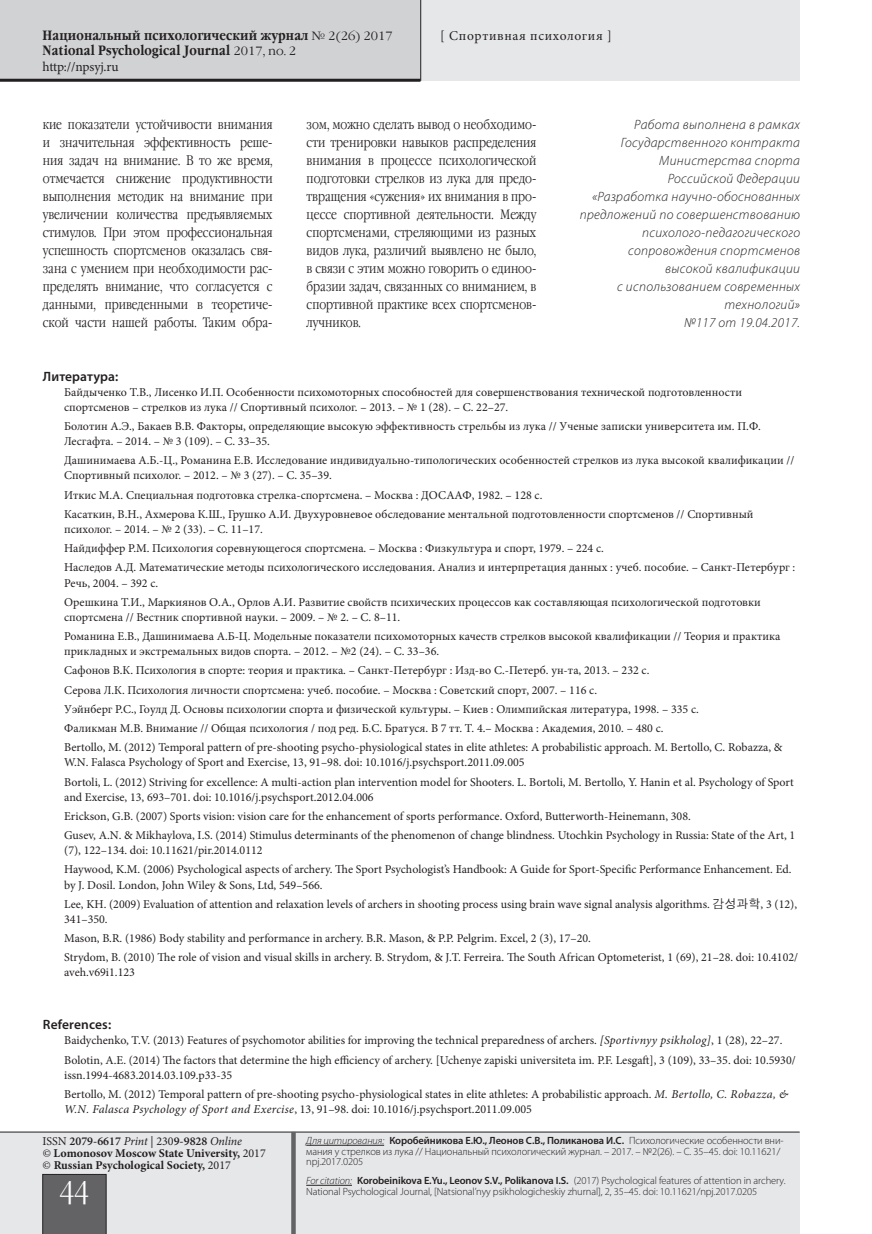
<style>
.page{position:relative;width:872px;height:1234px;background:#fff}
.page>*{position:absolute;margin:0;border:0;box-sizing:border-box;transform-origin:0 0}
.t1{font:30px "Garamond Narrow C";color:#fff}
.Main_text{font:13.5px/18px "Garamond Narrow C";color:#231f20;text-align:justify}
.t2{font:italic 300 13.5px/18px "Myriad Pro";letter-spacing:.025em;color:#231f20;text-align:right}
.t3{font:700 13.5px/15px "Garamond Narrow C";letter-spacing:.01em;color:#231f20}
.t4{font:13.5px "Minion Pro";letter-spacing:.045em;color:#231f20}
.SubHeader___2nd_leve{font:600 13.5px "Myriad Pro";letter-spacing:.01em;color:#231f20}
.t5{font:13.5px "Minion Pro";letter-spacing:-.015em;color:#231f20}
.Reference{font:12px/15px "Minion Pro";color:#231f20}
.t6{font:700 12px/12px "Minion Pro";color:#231f20}
.t7{font:300 10.5px/10.5px "Myriad Pro";letter-spacing:-.01em;color:#231f20}
.s1{font-family:"Garamond C";font-weight:400;font-size:12px}
.s2{font-family:"Apple Gothic"}
.s3{font-style:italic}
.s4{font-weight:400}
.s5{font-weight:600}
.s6{font-weight:400;font-style:italic}
</style>
<div class="page">
<div style="left:0;top:0;width:799px;height:81px;background:#e6e7e9"></div>
<div style="left:0;top:0;width:421px;height:79px;background:#d1d2d4"></div>
<div style="left:0;top:1132px;width:799px;height:101px;background:#e6e7e9"></div>
<hr style="left:0;top:1131px;width:799px;height:1px;background:#231f20">
<div style="left:43px;top:1173px;width:63px;height:60px;background:#636366"></div>
<hr style="left:0;top:79px;width:420px;height:3px;background:#231f20">
<div style="left:291px;top:1131px;width:5px;height:102px;background:#636366"></div>
<hr style="left:420px;top:0;width:1px;height:81px;background:#231f20">
<hr style="left:306px;top:1144px;width:78px;height:1px;background:#231f20">
<hr style="left:306px;top:1184px;width:46px;height:1px;background:#231f20">
<p class="t3" style="left:43px;top:28px;width:352px">Национальный психологический журнал <span class="s1">№ 2(26) 2017<br></span>National Psychological Journal <span class="s1">2017, no. 2</span></p>
<p class="t5" style="left:43px;top:57px;width:78px">http://npsyj.ru</p>
<p class="t4" style="left:440px;top:26px;width:173px">[ Спортивная психология ]</p>
<p class="Main_text" style="left:43px;top:115px;width:231px">кие показатели устойчивости внимания и значительная эффективность реше&shy;ния задач на внимание. В то же время, отмечается снижение продуктивности выполнения методик на внимание при увеличении количества предъявляемых стимулов. При этом профессиональная успешность спортсменов оказалась свя&shy;зана с умением при необходимости рас&shy;пределять внимание, что согласуется с данными, приведенными в теоретиче&shy;ской части нашей работы. Таким обра-</p>
<p class="Main_text" style="left:307px;top:115px;width:231px">зом, можно сделать вывод о необходимо&shy;сти тренировки навыков распределения внимания в процессе психологической подготовки стрелков из лука для предо&shy;твращения «сужения» их внимания в про&shy;цессе спортивной деятельности. Между спортсменами, стреляющими из разных видов лука, различий выявлено не было, в связи с этим можно говорить о единоо&shy;бразии задач, связанных со вниманием, в спортивной практике всех спортсменов&shy;лучников.</p>
<p class="t2" style="left:580px;top:115px;width:222px">Работа выполнена в рамках<br>Государственного контракта<br>Министерства спорта<br>Российской Федерации<br>«Разработка научно-обоснованных предложений по совершенствованию психолого-педагогического сопровождения спортсменов высокой квалификации<br>с использованием современных технологий»<br>№117 от 19.04.2017.</p>
<p class="SubHeader___2nd_leve" style="left:43px;top:367px;width:77px">Литература:</p>
<p class="Reference" style="left:64px;top:384px;width:679px">Байдыченко Т.В., Лисенко И.П. Особенности психомоторных способностей для совершенствования технической подготовленности спортсменов – стрелков из лука // Спортивный психолог. – 2013. – № 1 (28). – С. 22–27.</p>
<p class="Reference" style="left:64px;top:419px;width:698px">Болотин А.Э., Бакаев В.В. Факторы, определяющие высокую эффективность стрельбы из лука // Ученые записки университета им. П.Ф.<br>Лесгафта. – 2014. – № 3 (109). – С. 33–35.</p>
<p class="Reference" style="left:64px;top:453px;width:731px">Дашинимаева А.Б.-Ц., Романина Е.В. Исследование индивидуально-типологических особенностей стрелков из лука высокой квалификации //<br>Спортивный психолог. – 2012. – № 3 (27). – С. 35–39.</p>
<p class="Reference" style="left:64px;top:487px;width:480px">Иткис М.А. Специальная подготовка стрелка-спортсмена. – Москва : ДОСААФ, 1982. – 128 с.</p>
<p class="Reference" style="left:64px;top:506px;width:691px">Касаткин, В.Н., Ахмерова К.Ш., Грушко А.И. Двухуровневое обследование ментальной подготовленности спортсменов // Спортивный психолог. – 2014. – № 2 (33). – С. 11–17.</p>
<p class="Reference" style="left:64px;top:541px;width:541px">Найдиффер Р.М. Психология соревнующегося спортсмена. – Москва : Физкультура и спорт, 1979. – 224 с.</p>
<p class="Reference" style="left:64px;top:560px;width:732px">Наследов А.Д. Математические методы психологического исследования. Анализ и интерпретация данных : учеб. пособие. – Санкт-Петербург :<br>Речь, 2004. – 392 с.</p>
<p class="Reference" style="left:64px;top:594px;width:698px">Орешкина Т.И., Маркиянов О.А., Орлов А.И. Развитие свойств психических процессов как составляющая психологической подготовки спортсмена // Вестник спортивной науки. – 2009. – № 2. – С. 8–11.</p>
<p class="Reference" style="left:64px;top:628px;width:717px">Романина Е.В., Дашинимаева А.Б-Ц. Модельные показатели психомоторных качеств стрелков высокой квалификации // Теория и практика прикладных и экстремальных видов спорта. – 2012. – №2 (24). – С. 33–36.</p>
<p class="Reference" style="left:64px;top:663px;width:587px">Сафонов В.К. Психология в спорте: теория и практика. – Санкт-Петербург : Изд-во С.-Петерб. ун-та, 2013. – 232 с.</p>
<p class="Reference" style="left:64px;top:682px;width:534px">Серова Л.К. Психология личности спортсмена: учеб. пособие. – Москва : Советский спорт, 2007. – 116 с.</p>
<p class="Reference" style="left:64px;top:701px;width:636px">Уэйнберг Р.С., Гоулд Д. Основы психологии спорта и физической культуры. – Киев : Олимпийская литература, 1998. – 335 с.</p>
<p class="Reference" style="left:64px;top:720px;width:601px">Фаликман М.В. Внимание // Общая психология / под ред. Б.С. Братуся. В 7 тт. Т. 4.– Москва : Академия, 2010. – 480 с.</p>
<p class="Reference" style="left:64px;top:740px;width:719px">Bertollo, M. (2012) Temporal pattern of pre-shooting psycho-physiological states in elite athletes: A probabilistic approach. M. Bertollo, C. Robazza, &amp;<br>W.N. Falasca Psychology of Sport and Exercise, 13, 91–98. doi: 10.1016/j.psychsport.2011.09.005</p>
<p class="Reference" style="left:64px;top:774px;width:731px">Bortoli, L. (2012) Striving for excellence: A multi-action plan intervention model for Shooters. L. Bortoli, M. Bertollo, Y. Hanin et al. Psychology of Sport and Exercise, 13, 693–701. doi: 10.1016/j.psychsport.2012.04.006</p>
<p class="Reference" style="left:64px;top:808px;width:628px">Erickson, G.B. (2007) Sports vision: vision care for the enhancement of sports performance. Oxford, Butterworth-Heinemann, 308.</p>
<p class="Reference" style="left:64px;top:827px;width:732px">Gusev, A.N. &amp; Mikhaylova, I.S. (2014) Stimulus determinants of the phenomenon of change blindness. Utochkin Psychology in Russia: State of the Art, 1 (7), 122–134. doi: 10.11621/pir.2014.0112</p>
<p class="Reference" style="left:64px;top:862px;width:729px">Haywood, K.M. (2006) Psychological aspects of archery. The Sport Psychologist’s Handbook: A Guide for Sport-Specific Performance Enhancement. Ed. by J. Dosil. London, John Wiley &amp; Sons, Ltd, 549–566.</p>
<p class="Reference" style="left:64px;top:896px;width:734px">Lee, KH. (2009) Evaluation of attention and relaxation levels of archers in shooting process using brain wave signal analysis algorithms. <span class="s2">감성과학</span>, 3 (12),<br>341–350.</p>
<p class="Reference" style="left:64px;top:930px;width:528px">Mason, B.R. (1986) Body stability and performance in archery. B.R. Mason, &amp; P.P. Pelgrim. Excel, 2 (3), 17–20.</p>
<p class="Reference" style="left:64px;top:949px;width:735px">Strydom, B. (2010) The role of vision and visual skills in archery. B. Strydom, &amp; J.T. Ferreira. The South African Optometerist, 1 (69), 21–28. doi: 10.4102/ aveh.v69i1.123</p>
<p class="SubHeader___2nd_leve" style="left:43px;top:1015px;width:70px">References:</p>
<p class="Reference" style="left:64px;top:1032px;width:720px">Baidychenko, Т.V. (2013) Features of psychomotor abilities for improving the technical preparedness of archers. <span class="s3">[Sportivnyy psikholog]</span>, 1 (28), 22–27.</p>
<p class="Reference" style="left:64px;top:1052px;width:733px">Bolotin, A.E. (2014) The factors that determine the high efficiency of archery. [Uchenye zapiski universiteta im. P.F. Lesgaft], 3 (109), 33–35. doi: 10.5930/ issn.1994-4683.2014.03.109.p33-35</p>
<p class="Reference" style="left:64px;top:1086px;width:725px">Bertollo, M. (2012) Temporal pattern of pre-shooting psycho-physiological states in elite athletes: A probabilistic approach. <span class="s3">M. Bertollo, C. Robazza, &amp;<br>W.N. Falasca Psychology of Sport and Exercise</span>, 13, 91–98. doi: 10.1016/j.psychsport.2011.09.005</p>
<p class="t6" style="left:43px;top:1134px;width:225px"><span class="s4">ISSN</span> <span class="s5">2079-6617</span> <span class="s6">Print</span> <span class="s4">| 230</span><span class="s5">9-9828</span> <span class="s6">Online<br>©</span> Lomonosov Moscow State University, <span class="s4">2017 ©</span> Russian Psychological Society, <span class="s4">2017</span></p>
<h1 class="t1" style="left:60px;top:1175px;width:31px">44</h1>
<p class="t7" style="left:306px;top:1134px;width:479px"><span class="s3">Для цитирования:</span> <span class="s5">Коробейникова Е.Ю., Леонов С.В., Поликанова И.С.</span> Психологические особенности вни&shy;мания у стрелков из лука // Национальный психологический журнал. – 2017. – №2(26). – С. 35–45. doi: 10.11621/ npj.2017.0205</p>
<p class="t7" style="left:306px;top:1174px;width:481px"><span class="s3">For citation:</span> <span class="s5">Korobeinikova E.Yu., Leonov S.V., Polikanova I.S.</span> (2017) Psychological features of attention in archery.<br>National Psychological Journal, [Natsional’nyy psikhologicheskiy zhurnal], 2, 35–45. doi: 10.11621/npj.2017.0205</p>
</div>
